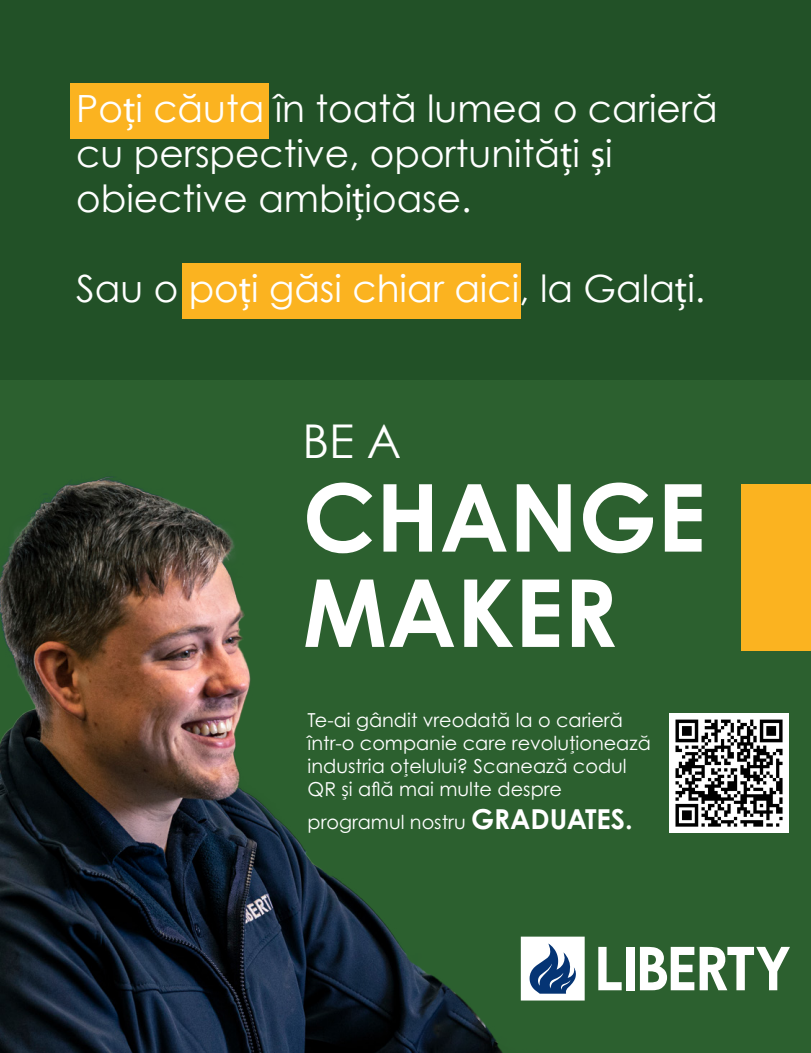
<style>
.page{position:relative;width:811px;height:1053px;background:#fff}
.page>*{position:absolute;margin:0;border:0;box-sizing:border-box;transform-origin:0 0}
.t1{font:700 93.75px/95.2px "Century Gothic";color:#fff}
.t2{font:46.5px "Century Gothic";color:#fff}
.t3{font:37.5px/45px "Century Gothic";color:#fff}
.t4{font:19.25px/23.1px "Century Gothic Pro";color:#fff}
.s1{font-family:"Myriad Pro"}
.s2{font-weight:700;font-size:27.5px}
</style>
<div class="page">
<div style="left:0;top:0;width:811px;height:1052px;background:#2c602f"></div>
<div style="left:0;top:0;width:811px;height:379px;background:#225127"></div>
<div style="left:741px;top:484px;width:70px;height:167px;background:#fbb320"></div>
<img style="left:0;top:476px;width:563px;height:576px">
<div style="left:182px;top:263px;width:339px;height:56px;background:#fbb320"></div>
<div style="left:70px;top:83px;width:198px;height:56px;background:#fbb320"></div>
<svg style="left:598px;top:946px;width:24px;height:44px"></svg>
<div style="left:626px;top:946px;width:8px;height:44px;background:#fff"></div>
<svg style="left:640px;top:946px;width:54px;height:44px"></svg>
<svg style="left:700px;top:946px;width:90px;height:44px"></svg>
<svg style="left:521px;top:936px;width:64px;height:64px;background:#b0bfd1"></svg>
<img style="left:669px;top:713px;width:119px;height:119px">
<h3 class="t3" style="left:76px;top:85px;width:643px">Po<span class="s1">ț</span>i căuta în toată lumea o carieră cu perspective, oportunită<span class="s1">ț</span>i <span class="s1">ș</span>i obiective ambi<span class="s1">ț</span>ioase.</h3>
<h3 class="t3" style="left:76px;top:265px;width:630px">Sau o po<span class="s1">ț</span>i găsi chiar aici, la Gala<span class="s1">ț</span>i.</h3>
<h2 class="t2" style="left:302px;top:408px;width:100px">BE A</h2>
<h1 class="t1" style="left:303px;top:465px;width:405px">CHANGE<br>MAKER</h1>
<p class="t4" style="left:308px;top:708px;width:345px">Te-ai gândit vreodată la o carieră într-o companie care revoluționează industria oțelului? Scanează codul QR și află mai multe despre</p>
<p class="t4" style="left:308px;top:810px;width:327px">programul nostru <span class="s2">GRADUATES.</span></p>
</div>
